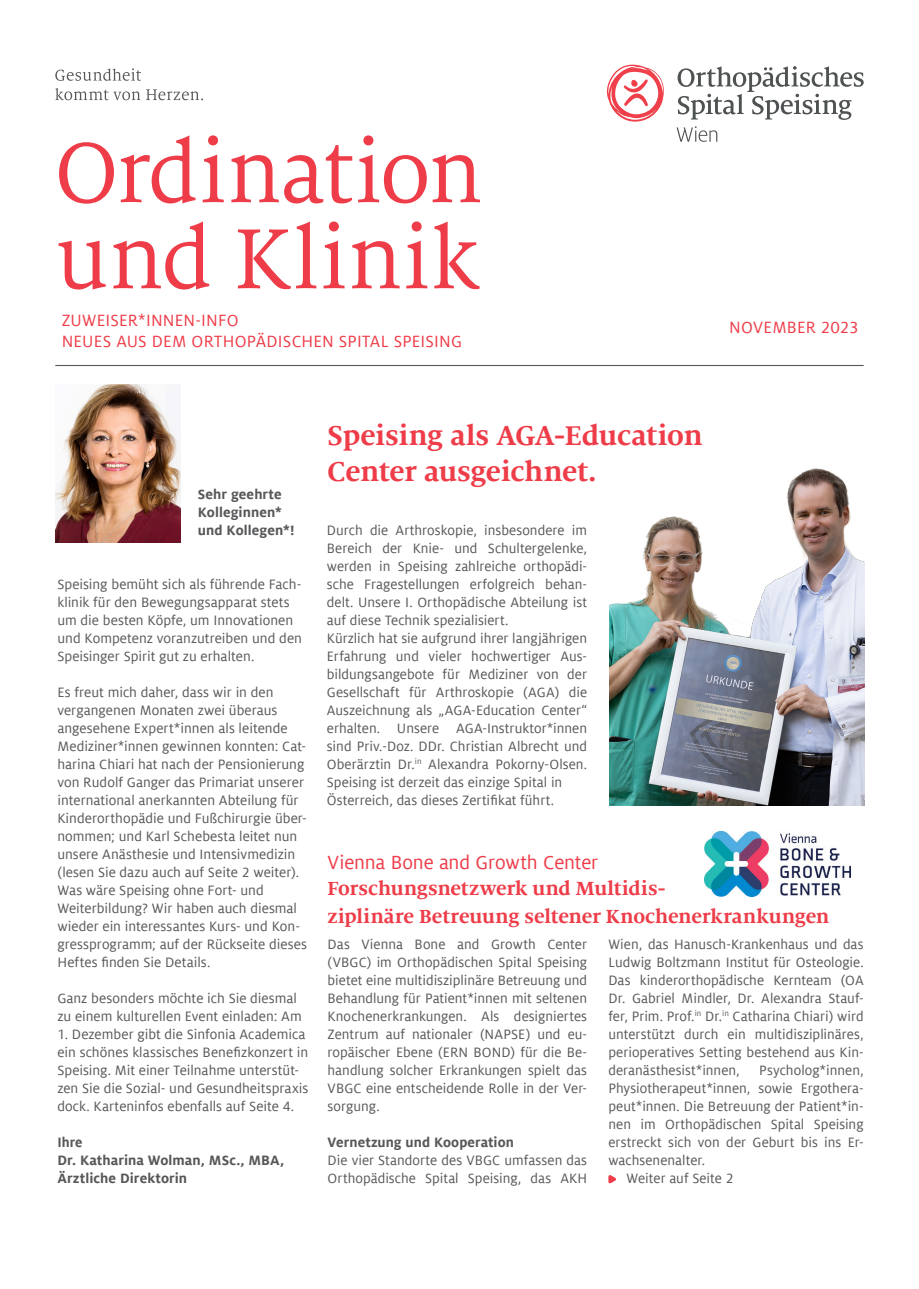
<style>
.page{position:relative;width:919px;height:1289px;background:#fff}
.page>*{position:absolute;margin:0;border:0;box-sizing:border-box;transform-origin:0 0}
.Headline_63_pt{font:94.5px "Milo Serif Offc Pro";letter-spacing:-.02em;color:#ee3d49}
.Titel_01_20pt{font:700 30px "Milo Serif Offc Pro";letter-spacing:-.01em;color:#ee3d49}
.Titel_02_16pt{font:700 21px/25.2px "Milo Serif Offc Pro";letter-spacing:-.005em;color:#ee3d49}
.t1{font:18px/21px "Milo Offc Pro";letter-spacing:.01em;color:#ee3d49}
.Kontakt_Box_7_5{font:15px/18px "Milo Offc Pro";letter-spacing:.005em;color:#57585a;text-align:justify}
.Fließtext_10pt{font:15px/18px "Milo Offc Pro";color:#57585a}
.Fließtext_10pt-2{font:700 15px/18px "Milo Offc Pro";letter-spacing:.005em;color:#57585a}
.Kontakt_Box_7_5-2{font:700 15px "Milo Offc Pro";letter-spacing:.005em;color:#57585a}
.Fließtext_10pt-3{font:700 15px "Milo Offc Pro";letter-spacing:.005em;color:#57585a;scale:.96 1}
.s1{font-family:"Milo Offc Pro";font-weight:400}
</style>
<div class="page">
<img style="left:609px;top:468px;width:255px;height:337px">
<hr style="left:55px;top:365px;width:808px;height:1px;background:#57585a">
<img style="left:55px;top:384px;width:125px;height:159px">
<svg style="left:55px;top:68px;width:86px;height:13px"></svg>
<svg style="left:55px;top:88px;width:85px;height:12px"></svg>
<svg style="left:146px;top:89px;width:57px;height:11px"></svg>
<svg style="left:607px;top:65px;width:57px;height:57px"></svg>
<svg style="left:677px;top:66px;width:186px;height:54px"></svg>
<svg style="left:676px;top:126px;width:41px;height:16px"></svg>
<img style="left:704px;top:831px;width:146px;height:65px">
<svg style="left:608px;top:1175px;width:8px;height:8px"></svg>
<p class="Headline_63_pt" style="left:55px;top:119px;width:429px">Ordination</p>
<p class="Headline_63_pt" style="left:55px;top:205px;width:425px">und Klinik</p>
<p class="t1" style="left:62px;top:310px;width:402px">ZUWEISER*INNEN-INFO<br>NEUES AUS DEM ORTHOPÄDISCHEN SPITAL SPEISING</p>
<p class="t1" style="left:729px;top:317px;width:131px">NOVEMBER 2023</p>
<p class="Fließtext_10pt-2" style="left:198px;top:485px;width:98px">Sehr geehrte<br>Kolleginnen* und Kollegen*!</p>
<p class="Fließtext_10pt" style="left:57px;top:575px;width:246px">Speising bemüht sich als führende Fach&shy;klinik für den Bewegungsapparat stets um die besten Köpfe, um Innovationen und Kompetenz voranzutreiben und den Speisinger Spirit gut zu erhalten.</p>
<p class="Fließtext_10pt" style="left:57px;top:683px;width:251px">Es freut mich daher, dass wir in den vergangenen Monaten zwei überaus angesehene Expert*innen als leitende Mediziner*innen gewinnen konnten: Cat&shy;harina Chiari hat nach der Pensionierung von Rudolf Ganger das Primariat unserer international anerkannten Abteilung für Kinderorthopädie und Fußchirurgie über&shy;nommen; und Karl Schebesta leitet nun unsere Anästhesie und Intensivmedizin (lesen Sie dazu auch auf Seite 2 weiter).</p>
<p class="Fließtext_10pt" style="left:57px;top:881px;width:251px">Was wäre Speising ohne Fort- und Weiterbildung? Wir haben auch diesmal wieder ein interessantes Kurs- und Kon&shy;gressprogramm; auf der Rückseite dieses Heftes finden Sie Details.</p>
<p class="Fließtext_10pt" style="left:57px;top:989px;width:246px">Ganz besonders möchte ich Sie diesmal zu einem kulturellen Event einladen: Am</p>
<p class="Fließtext_10pt" style="left:57px;top:1025px;width:252px">1. Dezember gibt die Sinfonia Academica ein schönes klassisches Benefizkonzert in Speising. Mit einer Teilnahme unterstüt&shy;zen Sie die Sozial- und Gesundheitspraxis dock. Karteninfos ebenfalls auf Seite 4.</p>
<p class="Fließtext_10pt-3" style="left:57px;top:1134px;width:28px">Ihre</p>
<p class="Fließtext_10pt-2" style="left:57px;top:1151px;width:228px">Dr. Katharina Wolman, MSc., MBA,</p>
<p class="Fließtext_10pt-2" style="left:57px;top:1169px;width:131px">Ärztliche Direktorin</p>
<p class="Titel_01_20pt" style="left:327px;top:418px;width:376px">Speising als AGA-Education</p>
<p class="Titel_01_20pt" style="left:327px;top:454px;width:271px">Center ausgeichnet.</p>
<p class="Kontakt_Box_7_5" style="left:327px;top:521px;width:262px">Durch die Arthroskopie, insbesondere im Bereich der Knie- und Schultergelenke, werden in Speising zahlreiche orthopädi&shy;sche Fragestellungen erfolgreich behan&shy;delt. Unsere I. Orthopädische Abteilung ist auf diese Technik spezialisiert.</p>
<p class="Kontakt_Box_7_5" style="left:327px;top:629px;width:262px">Kürzlich hat sie aufgrund ihrer langjährigen Erfahrung und vieler hochwertiger Aus&shy;bildungsangebote für Mediziner von der Gesellschaft für Arthroskopie (AGA) die Auszeichnung als „AGA-Education Center“ erhalten. Unsere AGA-Instruktor*innen sind Priv.-Doz. DDr. Christian Albrecht und Oberärztin Dr.<sup>in</sup> Alexandra Pokorny-Olsen.<br>Speising ist derzeit das einzige Spital in</p>
<p class="Kontakt_Box_7_5" style="left:327px;top:791px;width:229px">Österreich, das dieses Zertifikat führt.</p>
<p class="Titel_02_16pt" style="left:327px;top:850px;width:339px"><span class="s1">Vienna Bone and Growth Center<br></span>Forschungsnetzwerk und Multidis-</p>
<p class="Titel_02_16pt" style="left:327px;top:904px;width:503px">ziplinäre Betreuung seltener Knochenerkrankungen</p>
<p class="Kontakt_Box_7_5" style="left:327px;top:935px;width:261px">Das Vienna Bone and Growth Center (VBGC) im Orthopädischen Spital Speising bietet eine multidisziplinäre Betreuung und Behandlung für Patient*innen mit seltenen Knochenerkrankungen. Als designiertes Zentrum auf nationaler (NAPSE) und eu&shy;ropäischer Ebene (ERN BOND) für die Be&shy;handlung solcher Erkrankungen spielt das VBGC eine entscheidende Rolle in der Ver&shy;sorgung.</p>
<p class="Kontakt_Box_7_5-2" style="left:327px;top:1134px;width:188px">Vernetzung und Kooperation</p>
<p class="Kontakt_Box_7_5" style="left:327px;top:1151px;width:261px">Die vier Standorte des VBGC umfassen das<br>Orthopädische Spital Speising, das AKH</p>
<p class="Kontakt_Box_7_5" style="left:608px;top:935px;width:257px">Wien, das Hanusch-Krankenhaus und das Ludwig Boltzmann Institut für Osteologie.<br>Das kinderorthopädische Kernteam (OA Dr. Gabriel Mindler, Dr. Alexandra Stauf&shy;fer, Prim. Prof.<sup>in</sup> Dr.<sup>in</sup> Catharina Chiari) wird unterstützt durch ein multidisziplinäres, perioperatives Setting bestehend aus Kin&shy;deranästhesist*innen,</p>
<p class="Kontakt_Box_7_5" style="left:608px;top:1061px;width:257px;text-indent:151px">Psycholog*innen, Physiotherapeut*innen, sowie Ergothera&shy;peut*innen. Die Betreuung der Patient*in&shy;nen im Orthopädischen Spital Speising erstreckt sich von der Geburt bis ins Er&shy;wachsenenalter.</p>
<p class="Kontakt_Box_7_5" style="left:626px;top:1169px;width:108px">Weiter auf Seite 2</p>
</div>
